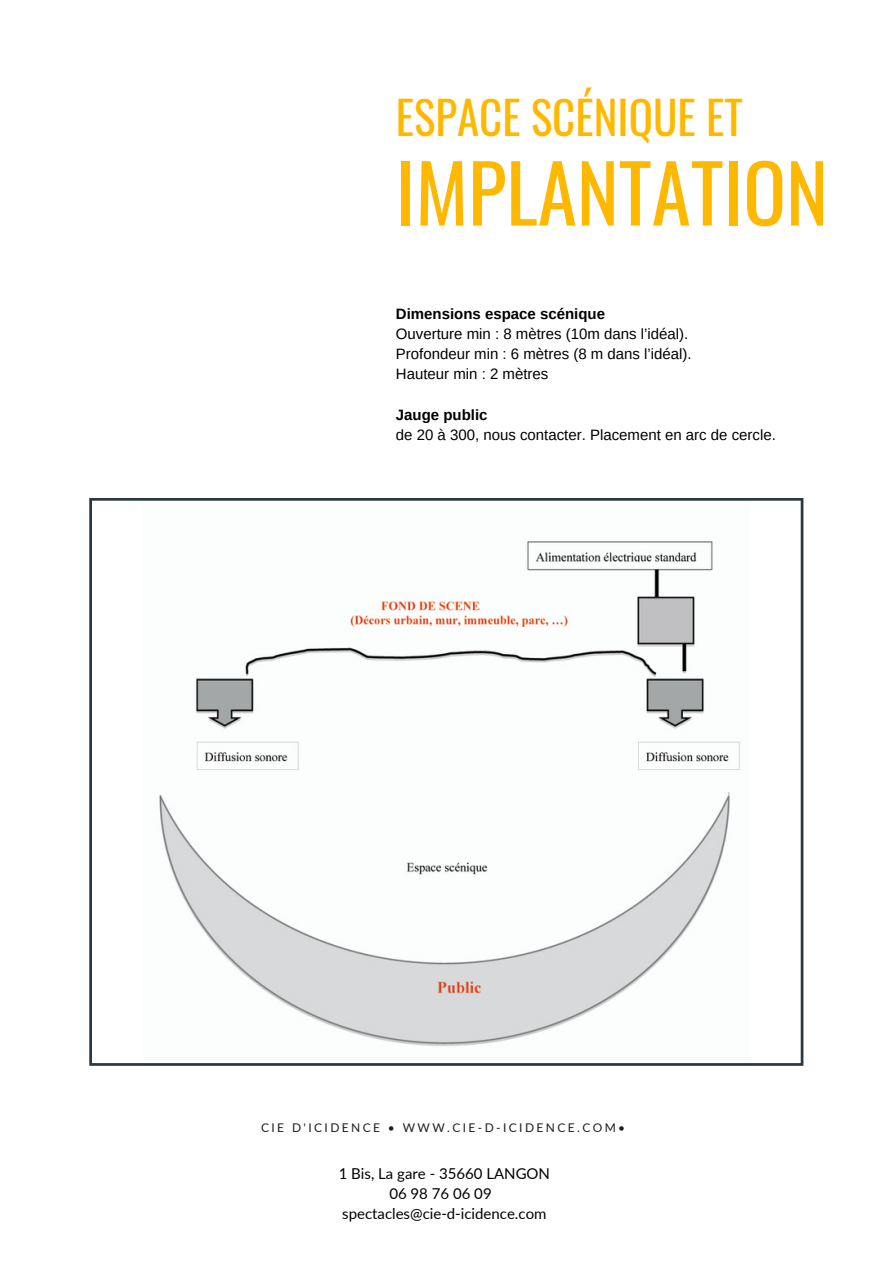
<style>
.page{position:relative;width:893px;height:1264px;background:#fff}
.page>*{position:absolute;margin:0;border:0;box-sizing:border-box;transform-origin:0 0}
.t1{font:79.5px "Oswald";color:#ffb800}
.t2{font:45px "Oswald";color:#ffb800}
.t3{font:15px/20.2px "Arimo";color:#000}
.t4{font:15px/20.1px "Lato";color:#000;text-align:center}
.t5{font:700 15px "Arimo";color:#000}
.t6{font:12px "Lato";letter-spacing:.2em;color:#1e1e1e}
</style>
<div class="page">
<svg style="left:89px;top:498px;width:714px;height:567px"></svg>
<h2 class="t2" style="left:396px;top:83px;width:348px">ESPACE SCÉNIQUE ET</h2>
<h1 class="t1" style="left:396px;top:131px;width:433px">IMPLANTATION</h1>
<p class="t5" style="left:396px;top:305px;width:210px">Dimensions espace scénique</p>
<p class="t3" style="left:396px;top:323px;width:297px">Ouverture min : 8 mètres (10m dans l’idéal).<br>Profondeur min : 6 mètres (8 m dans l’idéal).<br>Hauteur min : 2 mètres</p>
<p class="t5" style="left:396px;top:406px;width:93px">Jauge public</p>
<p class="t3" style="left:396px;top:425px;width:381px">de 20 à 300, nous contacter. Placement en arc de cercle.</p>
<p class="t6" style="left:261px;top:1119px;width:365px">CIE D'ICIDENCE • WWW.CIE-D-ICIDENCE.COM•</p>
<p class="t4" style="left:338px;top:1163px;width:213px">1 Bis, La gare - 35660 LANGON<br>06 98 76 06 09 spectacles@cie-d-icidence.com</p>
</div>
